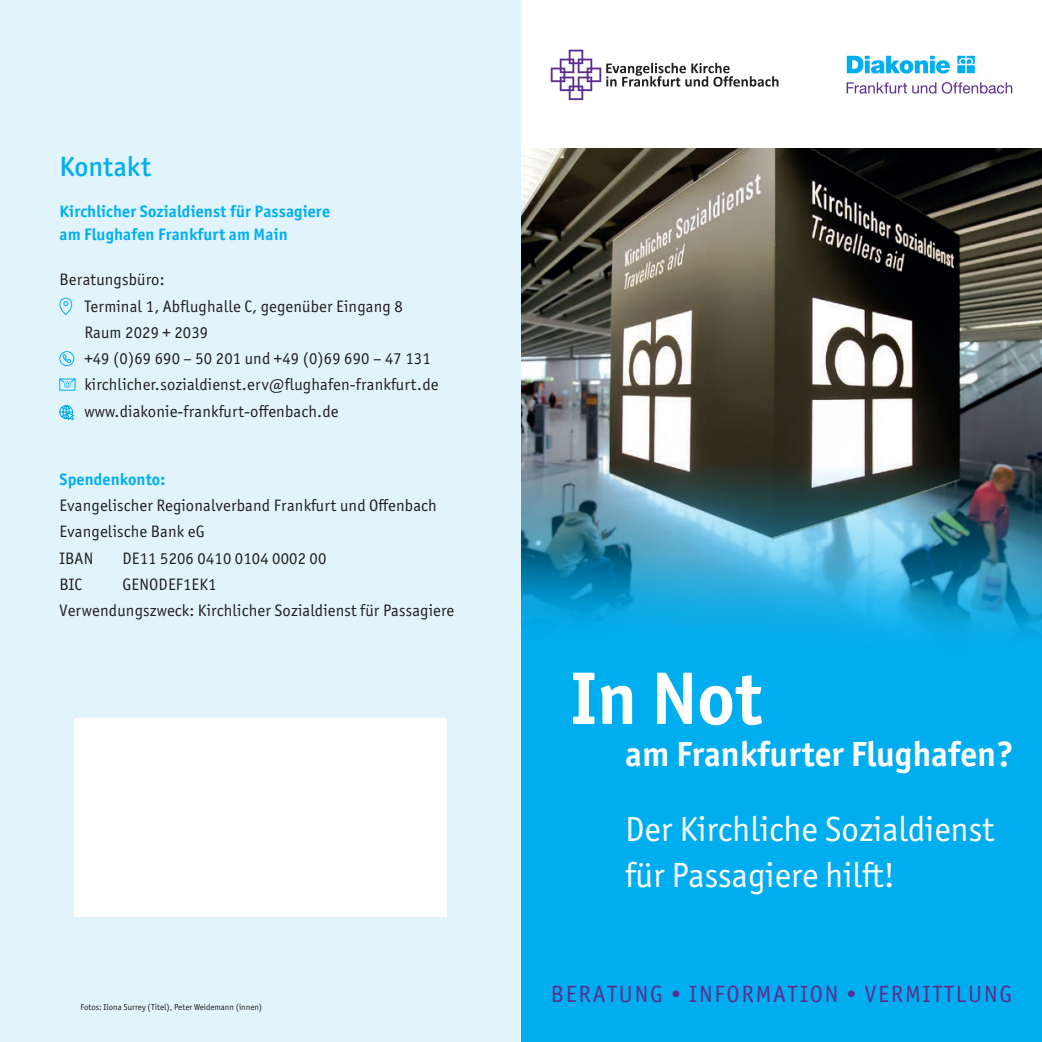
<style>
.page{position:relative;width:1042px;height:1042px;background:#fff}
.page>*{position:absolute;margin:0;border:0;box-sizing:border-box;transform-origin:0 0}
.t1{font:700 74.73px "Officina Sans ITC Pro";color:#fff}
.t2{font:35px/45.5px "Officina Sans ITC Pro";color:#fff}
.t3{font:700 35px "Officina Sans ITC Pro";color:#fff}
.t4{font:500 28px "Officina Sans ITC Pro";color:#00aeef}
.t5{font:23.62px "Officina Sans ITC Pro";letter-spacing:.08em;color:#5b2e91}
.t6{font:16.62px/26.2px "Officina Sans ITC Pro";letter-spacing:.01em;color:#231f20}
.t7{font:700 16.62px/22.8px "Officina Sans ITC Pro";letter-spacing:.01em;color:#00aeef}
.t8{font:8.75px "Officina Sans ITC Pro";color:#231f20}
</style>
<div class="page">
<div style="left:0;top:0;width:521px;height:1042px;background:#e1f4fc"></div>
<svg style="left:59px;top:297px;width:13px;height:18px"></svg>
<svg style="left:62px;top:352px;width:9px;height:11px"></svg>
<div style="left:60px;top:351px;width:14px;height:15px;border:1px solid #00aeef;border-radius:50%"></div>
<svg style="left:59px;top:378px;width:17px;height:13px"></svg>
<svg style="left:59px;top:405px;width:16px;height:16px"></svg>
<div style="left:74px;top:718px;width:372px;height:198px;background:#fff"></div>
<div style="left:521px;top:149px;width:521px;height:893px;background:#00aeef"></div>
<img style="left:521px;top:149px;width:521px;height:488px">
<svg style="left:551px;top:50px;width:227px;height:50px"></svg>
<svg style="left:847px;top:56px;width:103px;height:18px"></svg>
<svg style="left:957px;top:56px;width:18px;height:17px"></svg>
<svg style="left:846px;top:82px;width:166px;height:12px"></svg>
<h3 class="t4" style="left:60px;top:150px;width:93px">Kontakt</h3>
<p class="t7" style="left:60px;top:200px;width:272px">Kirchlicher Sozialdienst für Passagiere am Flughafen Frankfurt am Main</p>
<p class="t6" style="left:84px;top:267px;width:356px;text-indent:-25px">Beratungsbüro:<br>Terminal 1, Abflughalle C, gegenüber Eingang 8<br>Raum 2029 + 2039<br>+49 (0)69 690 – 50 201 und +49 (0)69 690 – 47 131 kirchlicher.sozialdienst.erv@flughafen-frankfurt.de www.diakonie-frankfurt-offenbach.de</p>
<p class="t7" style="left:60px;top:468px;width:107px">Spendenkonto:</p>
<p class="t6" style="left:60px;top:492px;width:379px">Evangelischer Regionalverband Frankfurt und Offenbach<br>Evangelische Bank eG<br>IBAN</p>
<p class="t6" style="left:123px;top:545px;width:205px">DE11 5206 0410 0104 0002 00</p>
<p class="t6" style="left:60px;top:571px;width:396px;text-indent:63px">GENODEF1EK1<br>Verwendungszweck: Kirchlicher Sozialdienst für Passagiere</p>
<p class="t6" style="left:60px;top:571px;width:24px">BIC</p>
<p class="t8" style="left:80px;top:1002px;width:183px">Fotos: Ilona Surrey (Titel), Peter Weidemann (innen)</p>
<h1 class="t1" style="left:570px;top:652px;width:193px">In Not</h1>
<h2 class="t3" style="left:625px;top:732px;width:390px">am Frankfurter Flughafen?</h2>
<h2 class="t2" style="left:625px;top:806px;width:370px">Der Kirchliche Sozialdienst für Passagiere hilft!</h2>
<h3 class="t5" style="left:551px;top:980px;width:463px">BERATUNG • INFORMATION • VERMITTLUNG</h3>
</div>
